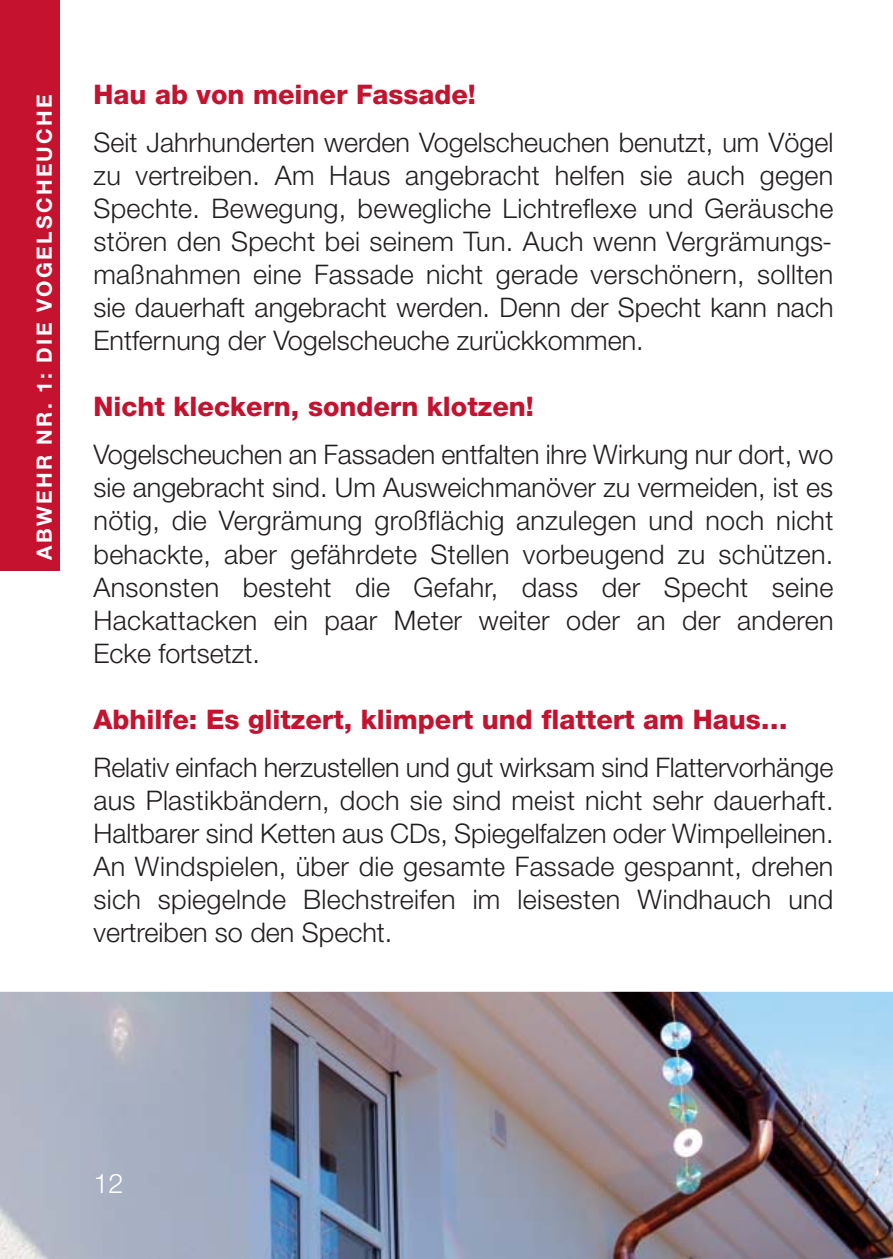
<style>
.page{position:relative;width:893px;height:1259px;background:#fff}
.page>*{position:absolute;margin:0;border:0;box-sizing:border-box;transform-origin:0 0}
.t1{font:300 27px/33px "Helvetica Neue";color:#231f20;text-align:justify}
.t2{font:800 27px "Helvetica Neue";color:#c4122f}
.t3{font:300 27px "Helvetica Neue";color:#fff}
.t4{font:700 21px "Helvetica Neue";letter-spacing:.11em;color:#fff}
</style>
<div class="page">
<img style="left:0;top:991px;width:893px;height:267px">
<div style="left:0;top:0;width:60px;height:570px;background:#c4122f"></div>
<p class="t4" style="left:37px;top:560px;width:467px;rotate:-90deg">ABWEHR NR. 1: DIE VOGELSCHEUCHE</p>
<p class="t2" style="left:94px;top:85px;width:384px">Hau ab von meiner Fassade!</p>
<p class="t1" style="left:94px;top:129px;width:741px">Seit Jahrhunderten werden Vogelscheuchen benutzt, um Vögel zu vertreiben. Am Haus angebracht helfen sie auch gegen Spechte. Bewegung, bewegliche Lichtreflexe und Geräusche stören den Specht bei seinem Tun. Auch wenn Vergrämungs&shy;maßnahmen eine Fassade nicht gerade verschönern, sollten sie dauerhaft angebracht werden. Denn der Specht kann nach Entfernung der Vogelscheuche zurückkommen.</p>
<p class="t2" style="left:94px;top:397px;width:442px">Nicht kleckern, sondern klotzen!</p>
<p class="t1" style="left:94px;top:441px;width:741px">Vogelscheuchen an Fassaden entfalten ihre Wirkung nur dort, wo sie angebracht sind. Um Ausweichmanöver zu vermeiden, ist es nötig, die Vergrämung großflächig anzulegen und noch nicht behackte, aber gefährdete Stellen vorbeugend zu schützen.<br>Ansonsten besteht die Gefahr, dass der Specht seine Hackattacken ein paar Meter weiter oder an der anderen Ecke fortsetzt.</p>
<p class="t2" style="left:94px;top:709px;width:696px">Abhilfe: Es glitzert, klimpert und flattert am Haus…</p>
<p class="t1" style="left:94px;top:753px;width:741px">Relativ einfach herzustellen und gut wirksam sind Flattervorhänge aus Plastikbändern, doch sie sind meist nicht sehr dauerhaft.<br>Haltbarer sind Ketten aus CDs, Spiegelfalzen oder Wimpelleinen.<br>An Windspielen, über die gesamte Fassade gespannt, drehen sich spiegelnde Blechstreifen im leisesten Windhauch und vertreiben so den Specht.</p>
<p class="t3" style="left:94px;top:1174px;width:31px">12</p>
</div>
